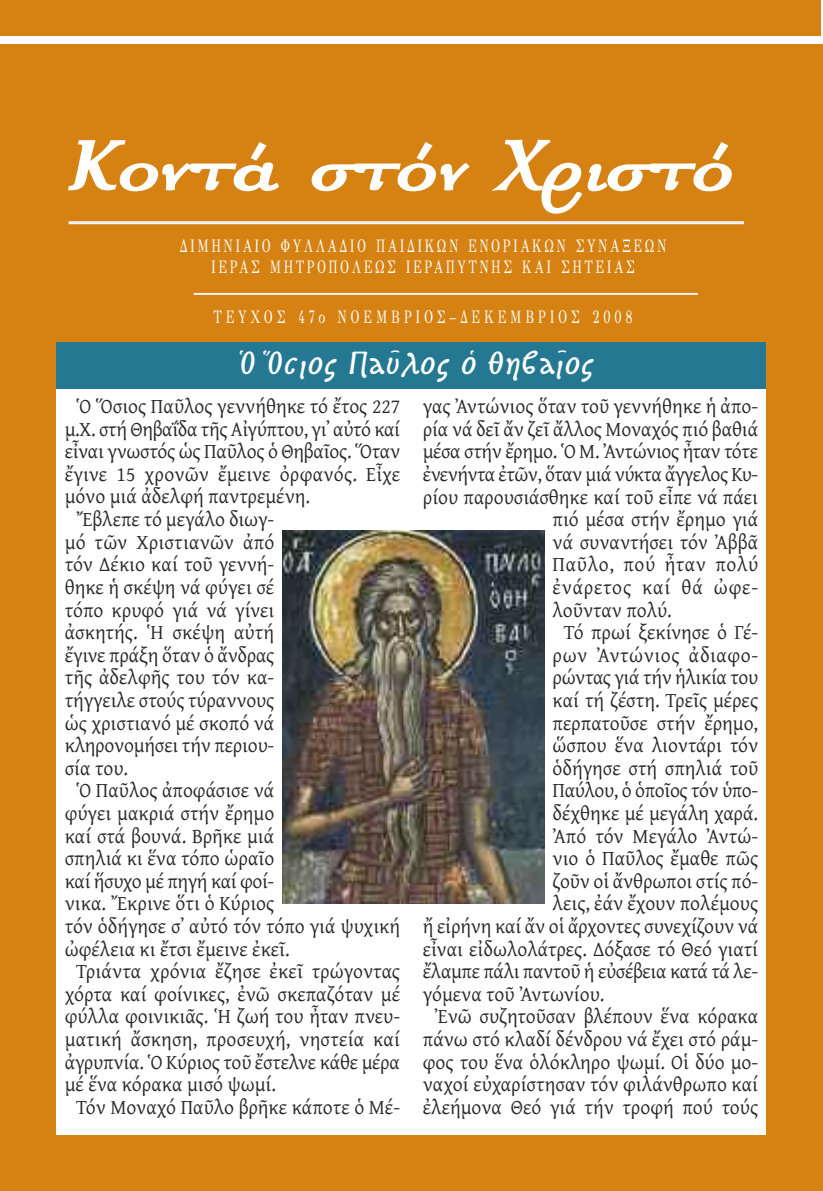
<style>
.page{position:relative;width:823px;height:1191px;background:#fff}
.page>*{position:absolute;margin:0;border:0;box-sizing:border-box;transform-origin:0 0}
.t1{font:italic 700 76px "Genesis";color:#fff}
.t2{font:italic 700 28px "KS Bouletee";letter-spacing:.1em;color:#fff}
.t3{font:21px "Gentium";color:#272627;scale:.95 1}
.t4{font:21px "Gentium";letter-spacing:-.02em;color:#272627;scale:.95 1}
.t5{font:21px "Gentium";letter-spacing:-.03em;color:#272627;scale:.95 1}
.t6{font:21px "Gentium";letter-spacing:.03em;color:#272627;scale:.95 1}
.t7{font:21px "Gentium";letter-spacing:.035em;color:#272627;scale:.95 1}
.t8{font:21px "Gentium";letter-spacing:.04em;color:#272627;scale:.95 1}
.t9{font:18px/21.6px "GFS Didot";letter-spacing:.2em;color:#fff;text-align:center;scale:.7 1}
.t10{font:18px "GFS Didot";letter-spacing:.3em;color:#fff;scale:.7 1}
</style>
<div class="page">
<div style="left:0;top:0;width:820px;height:35px;background:#d58213"></div>
<div style="left:0;top:44px;width:821px;height:295px;background:#d58213"></div>
<div style="left:0;top:331px;width:822px;height:860px;background:#d58213"></div>
<hr style="left:68px;top:221px;width:675px;height:3px;background:#f2f1f8">
<hr style="left:193px;top:293px;width:504px;height:2px;background:#f7f5ef">
<div style="left:57px;top:342px;width:708px;height:74px;background:#247892"></div>
<div style="left:57px;top:389px;width:708px;height:745px;background:#fff"></div>
<img style="left:282px;top:530px;width:262px;height:373px">
<h1 class="t1" style="left:67px;top:139px;width:679px">Kοντά στόν Xριστό</h1>
<p class="t9" style="left:180px;top:237px;width:695px">ΔIMHNIAIO ΦYΛΛAΔIO ΠAIΔIKΩN ENOPIAKΩN ΣYNAΞEΩN<br>IEPAΣ MHTPOΠOΛEΩΣ IEPAΠYTNHΣ KAI ΣHTEIAΣ</p>
<p class="t10" style="left:213px;top:311px;width:599px">TEYXOΣ 47ο ΝΟΕΜΒΡΙΟΣ–ΔΕΚΕΜΒΡΙΟΣ 2008</p>
<h2 class="t2" style="left:241px;top:351px;width:353px">Ὁ Ὅσιος Παῦλος ὁ Θηβαῖος</h2>
<p class="t3" style="left:76px;top:393px;width:342px">Ὁ Ὅσιος Παῦλος γεννήθηκε τό ἔτος 227</p>
<p class="t4" style="left:65px;top:416px;width:354px">μ.Χ. στή Θηβαΐδα τῆς Αἰγύπτου, γι᾽ αὐτό καί</p>
<p class="t3" style="left:65px;top:439px;width:354px">εἶναι γνωστός ὡς Παῦλος ὁ Θηβαῖος. Ὅταν</p>
<p class="t3" style="left:65px;top:461px;width:354px">ἔγινε 15 χρονῶν ἔμεινε ὀρφανός. Εἶχε</p>
<p class="t3" style="left:65px;top:484px;width:259px">μόνο μιά ἀδελφή παντρεμένη.</p>
<p class="t3" style="left:76px;top:506px;width:210px">Ἔβλεπε τό μεγάλο διωγ-</p>
<p class="t3" style="left:65px;top:529px;width:222px">μό τῶν Χριστιανῶν ἀπό</p>
<p class="t3" style="left:65px;top:552px;width:222px">τόν ∆έκιο καί τοῦ γεννή-</p>
<p class="t3" style="left:65px;top:574px;width:222px">θηκε ἡ σκέψη νά φύγει σέ</p>
<p class="t3" style="left:65px;top:597px;width:222px">τόπο κρυφό γιά νά γίνει</p>
<p class="t3" style="left:65px;top:619px;width:222px">ἀσκητής. Ἡ σκέψη αὐτή</p>
<p class="t3" style="left:65px;top:642px;width:222px">ἔγινε πράξη ὅταν ὁ ἄνδρας</p>
<p class="t3" style="left:65px;top:665px;width:222px">τῆς ἀδελφῆς του τόν κα-</p>
<p class="t3" style="left:65px;top:687px;width:222px">τήγγειλε στούς τύραννους</p>
<p class="t3" style="left:65px;top:710px;width:222px">ὡς χριστιανό μέ σκοπό νά</p>
<p class="t3" style="left:65px;top:732px;width:222px">κληρονομήσει τήν περιου-</p>
<p class="t3" style="left:65px;top:755px;width:68px">σία του.</p>
<p class="t3" style="left:76px;top:778px;width:210px">Ὁ Παῦλος ἀποφάσισε νά</p>
<p class="t3" style="left:65px;top:800px;width:222px">φύγει μακριά στήν ἔρημο</p>
<p class="t3" style="left:65px;top:823px;width:222px">καί στά βουνά. Βρῆκε μιά</p>
<p class="t3" style="left:65px;top:845px;width:222px">σπηλιά κι ἕνα τόπο ὡραῖο</p>
<p class="t4" style="left:65px;top:868px;width:222px">καί ἥσυχο μέ πηγή καί φοί-</p>
<p class="t3" style="left:65px;top:891px;width:222px">νικα. Ἔκρινε ὅτι ὁ Κύριος</p>
<p class="t3" style="left:65px;top:913px;width:354px">τόν ὁδήγησε σ᾽ αὐτό τόν τόπο γιά ψυχική</p>
<p class="t3" style="left:65px;top:936px;width:238px">ὠφέλεια κι ἔτσι ἔμεινε ἐκεῖ.</p>
<p class="t3" style="left:76px;top:958px;width:342px">Τριάντα χρόνια ἔζησε ἐκεῖ τρώγοντας</p>
<p class="t3" style="left:65px;top:981px;width:354px">χόρτα καί φοίνικες, ἐνῶ σκεπαζόταν μέ</p>
<p class="t3" style="left:65px;top:1004px;width:354px">φύλλα φοινικιᾶς. Ἡ ζωή του ἦταν πνευ-</p>
<p class="t3" style="left:65px;top:1026px;width:354px">ματική ἄσκηση, προσευχή, νηστεία καί</p>
<p class="t3" style="left:65px;top:1049px;width:354px">ἀγρυπνία. Ὁ Κύριος τοῦ ἔστελνε κάθε μέρα</p>
<p class="t3" style="left:65px;top:1071px;width:224px">μέ ἕνα κόρακα μισό ψωμί.</p>
<p class="t3" style="left:76px;top:1094px;width:342px">Τόν Μοναχό Παῦλο βρῆκε κάποτε ὁ Μέ-</p>
<p class="t3" style="left:422px;top:393px;width:354px">γας Ἀντώνιος ὅταν τοῦ γεννήθηκε ἡ ἀπο-</p>
<p class="t3" style="left:422px;top:416px;width:354px">ρία νά δεῖ ἄν ζεῖ ἄλλος Μοναχός πιό βαθιά</p>
<p class="t4" style="left:422px;top:439px;width:354px">μέσα στήν ἔρημο. Ὁ Μ. Ἀντώνιος ἦταν τότε</p>
<p class="t5" style="left:422px;top:461px;width:354px">ἐνενήντα ἐτῶν, ὅταν μιά νύκτα ἄγγελος Κυ-</p>
<p class="t3" style="left:422px;top:484px;width:354px">ρίου παρουσιάσθηκε καί τοῦ εἶπε νά πάει</p>
<p class="t3" style="left:552px;top:506px;width:218px">πιό μέσα στήν ἔρημο γιά</p>
<p class="t3" style="left:552px;top:529px;width:218px">νά συναντήσει τόν Ἀββᾶ</p>
<p class="t7" style="left:552px;top:552px;width:218px">Παῦλο, πού ἦταν πολύ</p>
<p class="t8" style="left:552px;top:574px;width:218px">ἐνάρετος καί θά ὠφε-</p>
<p class="t3" style="left:552px;top:597px;width:127px">λοῦνταν πολύ.</p>
<p class="t3" style="left:563px;top:619px;width:206px">Τό πρωί ξεκίνησε ὁ Γέ-</p>
<p class="t6" style="left:552px;top:642px;width:218px">ρων Ἀντώνιος ἀδιαφο-</p>
<p class="t3" style="left:552px;top:665px;width:218px">ρώντας γιά τήν ἡλικία του</p>
<p class="t3" style="left:552px;top:687px;width:218px">καί τή ζέστη. Τρεῖς μέρες</p>
<p class="t3" style="left:552px;top:710px;width:218px">περπατοῦσε στήν ἔρημο,</p>
<p class="t3" style="left:552px;top:732px;width:218px">ὥσπου ἕνα λιοντάρι τόν</p>
<p class="t3" style="left:552px;top:755px;width:218px">ὁδήγησε στή σπηλιά τοῦ</p>
<p class="t4" style="left:552px;top:778px;width:218px">Παύλου, ὁ ὁποῖος τόν ὑπο-</p>
<p class="t3" style="left:552px;top:800px;width:218px">δέχθηκε μέ μεγάλη χαρά.</p>
<p class="t3" style="left:552px;top:823px;width:218px">Ἀπό τόν Μεγάλο Ἀντώ-</p>
<p class="t3" style="left:552px;top:845px;width:218px">νιο ὁ Παῦλος ἔμαθε πῶς</p>
<p class="t3" style="left:552px;top:868px;width:218px">ζοῦν οἱ ἄνθρωποι στίς πό-</p>
<p class="t3" style="left:552px;top:891px;width:218px">λεις, ἐάν ἔχουν πολέμους</p>
<p class="t3" style="left:422px;top:913px;width:354px">ἤ εἰρήνη καί ἄν οἱ ἄρχοντες συνεχίζουν νά</p>
<p class="t3" style="left:422px;top:936px;width:354px">εἶναι εἰδωλολάτρες. ∆όξασε τό Θεό γιατί</p>
<p class="t4" style="left:422px;top:958px;width:354px">ἔλαμπε πάλι παντοῦ ἡ εὐσέβεια κατά τά λε-</p>
<p class="t3" style="left:422px;top:981px;width:193px">γόμενα τοῦ Ἀντωνίου.</p>
<p class="t3" style="left:434px;top:1004px;width:342px">Ἐνῶ συζητοῦσαν βλέπουν ἕνα κόρακα</p>
<p class="t3" style="left:422px;top:1026px;width:354px">πάνω στό κλαδί δένδρου νά ἔχει στό ράμ-</p>
<p class="t3" style="left:422px;top:1049px;width:354px">φος του ἕνα ὁλόκληρο ψωμί. Οἱ δύο μο-</p>
<p class="t3" style="left:422px;top:1071px;width:354px">ναχοί εὐχαρίστησαν τόν φιλάνθρωπο καί</p>
<p class="t3" style="left:422px;top:1094px;width:354px">ἐλεήμονα Θεό γιά τήν τροφή πού τούς</p>
</div>
